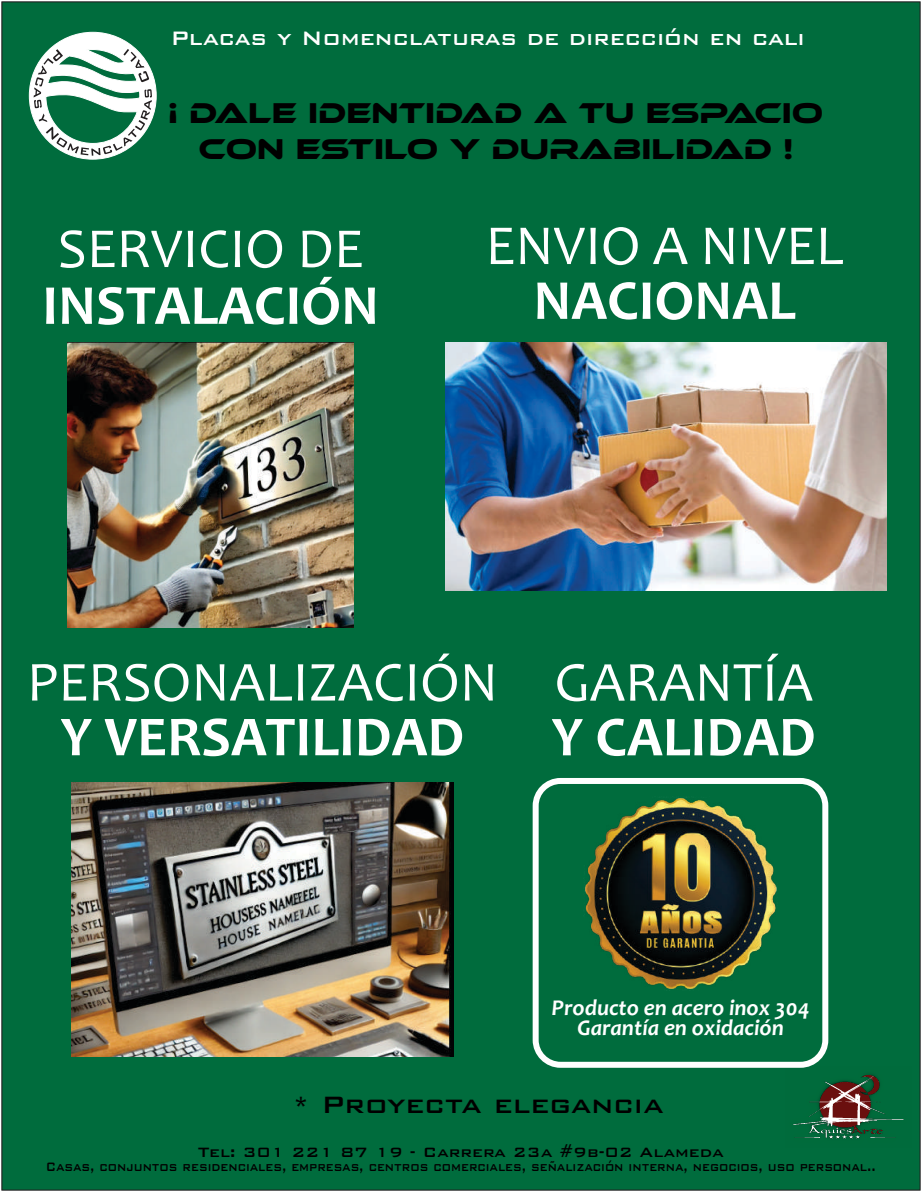
<style>
.page{position:relative;width:922px;height:1192px;background:#fff}
.page>*{position:absolute;margin:0;border:0;box-sizing:border-box;transform-origin:0 0}
.t1{font:57px "Candara";color:#fff}
.t2{font:700 57px "Candara";color:#fff}
.t3{font:500 31.5px "Bank Gothic BT";color:#000}
.t4{font:29.55px/35.5px "Ethnocentric Rg";color:#000;text-align:center}
.t5{font:500 25.95px "Bank Gothic BT";color:#fff;scale:.96 1}
.t6{font:italic 700 22.65px/20.7px "Candara";color:#fff;text-align:center}
.t7{font:500 18px "Bank Gothic BT";color:#000}
.t8{font:500 16.35px "Bank Gothic BT";color:#000;scale:.8 1}
</style>
<div class="page">
<div style="left:2px;top:2px;width:918px;height:1188px;background:#006c3d;border:1px solid #231f20"></div>
<div style="left:29px;top:32px;width:128px;height:128px;background:#fff;border:1px solid #fff;border-radius:50%"></div>
<svg style="left:34px;top:49px;width:118px;height:107px"></svg>
<img style="left:794px;top:1075px;width:109px;height:64px">
<img style="left:67px;top:343px;width:287px;height:284px">
<img style="left:446px;top:342px;width:441px;height:248px">
<img style="left:585px;top:797px;width:192px;height:192px">
<div style="left:533px;top:778px;width:295px;height:290px;border:6px solid #fff;border-radius:25px"></div>
<img style="left:71px;top:782px;width:383px;height:275px">
<h3 class="t5" style="left:170px;top:25px;width:662px">Placas y Nomenclaturas de dirección en cali</h3>
<h3 class="t4" style="left:168px;top:98px;width:656px">¡ DALE IDENTIDAD A TU ESPACIO<br>CON ESTILO Y DURABILIDAD !</h3>
<h1 class="t1" style="left:58px;top:226px;width:307px">SERVICIO DE</h1>
<h1 class="t2" style="left:42px;top:282px;width:338px">INSTALACIÓN</h1>
<h1 class="t1" style="left:485px;top:223px;width:360px">ENVIO A NIVEL</h1>
<h1 class="t2" style="left:533px;top:277px;width:264px">NACIONAL</h1>
<h1 class="t1" style="left:27px;top:659px;width:473px">PERSONALIZACIÓN</h1>
<h1 class="t2" style="left:61px;top:714px;width:405px">Y VERSATILIDAD</h1>
<h1 class="t1" style="left:554px;top:659px;width:260px">GARANTÍA</h1>
<h1 class="t2" style="left:552px;top:714px;width:266px">Y CALIDAD</h1>
<h3 class="t6" style="left:552px;top:999px;width:259px">Producto en acero inox 304<br>Garantía en oxidación</h3>
<h2 class="t3" style="left:293px;top:1089px;width:372px">* Proyecta elegancia</h2>
<p class="t7" style="left:198px;top:1143px;width:527px">Tel: 301 221 87 19 - Carrera 23a #9b-02 Alameda</p>
<p class="t8" style="left:46px;top:1159px;width:1039px">Casas, conjuntos residenciales, empresas, centros comerciales, señalización interna, negocios, uso personal..</p>
</div>
